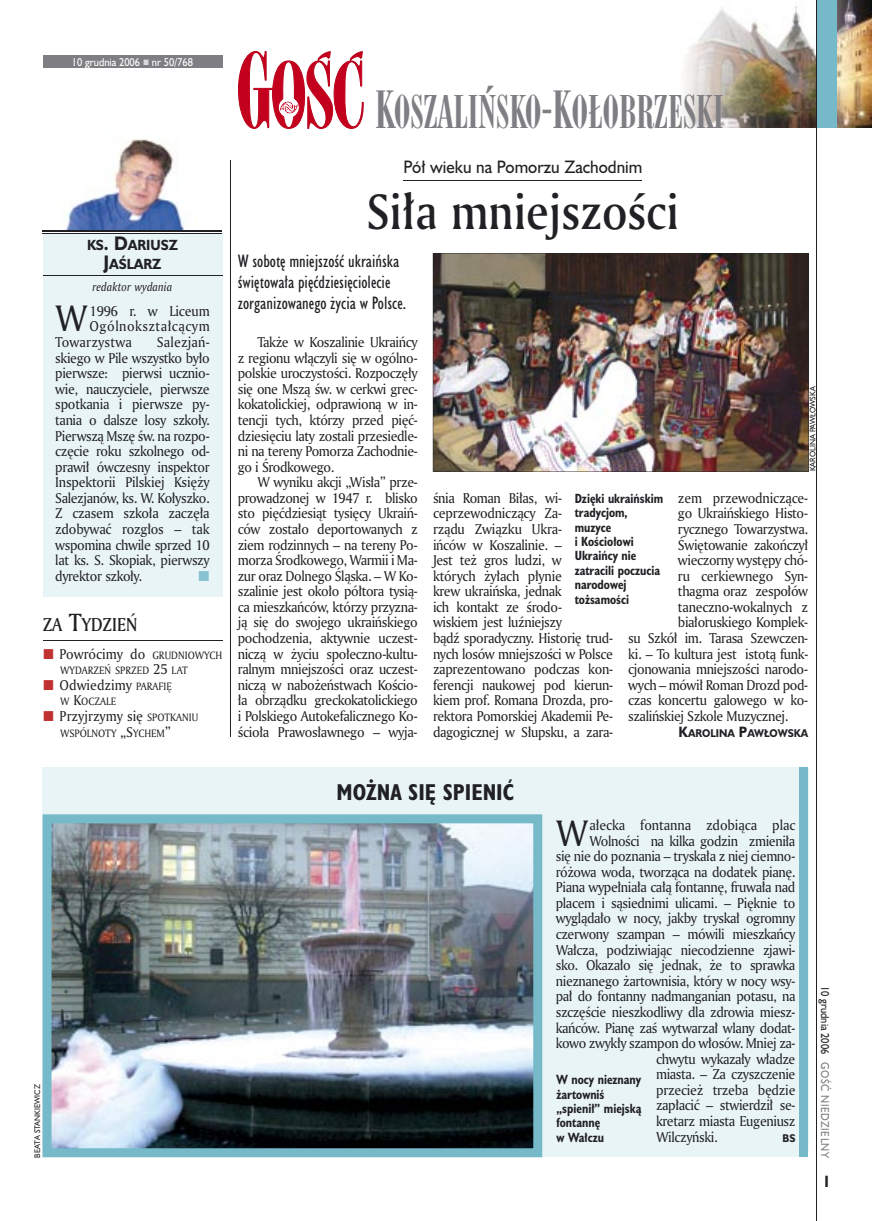
<style>
.page{position:relative;width:872px;height:1221px;background:#fff}
.page>*{position:absolute;margin:0;border:0;box-sizing:border-box;transform-origin:0 0}
.t1{font:48px "Amerigo Md PL";color:#212125;scale:.9 1}
.t2{font:43.5px "Modern 735 PL";color:#7f7e83;scale:.9 1}
.t3{font:35.55px "Amerigo PL";color:#212125;scale:.94 1}
.t4{font:700 21px "Humanst 521 Cn PL";color:#212125}
.t5{font:18px "Amerigo Md PL";color:#212125;scale:.9 1}
.t6{font:16.5px/21px "Humanst 521 Cn PL";color:#212125}
.t7{font:16.5px "Humanst 521 PL";color:#212125;scale:.94 1}
.t8{font:700 15px "Humanst 521 Cn PL";color:#212125;scale:.94 1}
.t9{font:13.8px/15.6px "Amerigo PL";letter-spacing:-.03em;color:#212125;text-align:justify;scale:.94 1}
.t10{font:13.8px "Amerigo PL";color:#212125;scale:.94 1}
.t11{font:13.8px "Amerigo PL";letter-spacing:-.005em;color:#212125;scale:.94 1}
.t12{font:13.8px "Amerigo PL";letter-spacing:.04em;color:#212125;scale:.94 1}
.t13{font:13.8px "Amerigo PL";letter-spacing:.015em;color:#212125;scale:.94 1}
.t14{font:700 13.5px/19.5px "Humanst 521 PL";color:#212125;text-align:center;scale:.9 1}
.t15{font:700 12.3px/14.4px "Humanst 521 Cn PL";color:#212125;scale:.94 1}
.t16{font:italic 11.7px "Amerigo PL";color:#212125;scale:.94 1}
.t17{font:10.5px "Humanst 521 PL";color:#fff;scale:.9 1}
.t18{font:10.5px "Humanst 521 PL";letter-spacing:.05em;color:#7f7e83;scale:.9 1}
.t19{font:10.5px "Humanst 521 PL";color:#212125;scale:.9 1}
.t20{font:10.35px "Amerigo PL";color:#212125;scale:.94 1}
.t21{font:700 10.35px "Humanst 521 PL";color:#212125;scale:.9 1}
.t22{font:7.5px "Humanst 521 PL";color:#212125;scale:.94 1}
.s1{font-size:18px}
.s2{font-size:24px}
.s3{font-size:10.35px}
.s4{font-size:13.8px}
.s5{font-size:49.5px}
</style>
<div class="page">
<div style="left:43px;top:233px;width:179px;height:363px;background:#e9f4f6"></div>
<hr style="left:230px;top:160px;width:1px;height:576px;background:#212125">
<img style="left:682px;top:6px;width:134px;height:122px">
<svg style="left:238px;top:51px;width:126px;height:78px"></svg>
<div style="left:43px;top:55px;width:179px;height:13px;background:#7f7e83"></div>
<img style="left:836px;top:0;width:36px;height:128px">
<div style="left:816px;top:0;width:20px;height:128px;background:#76baca"></div>
<hr style="left:816px;top:0;width:1px;height:1220px;background:#212125">
<div style="left:43px;top:767px;width:765px;height:383px;background:#e9f4f6"></div>
<img style="left:43px;top:814px;width:499px;height:343px">
<div style="left:799px;top:767px;width:9px;height:390px;background:#76baca"></div>
<hr style="left:403px;top:180px;width:239px;height:1px;background:#212125">
<img style="left:60px;top:139px;width:136px;height:92px">
<hr style="left:43px;top:231px;width:179px;height:1px;background:#212125">
<hr style="left:43px;top:233px;width:179px;height:1px;background:#212125">
<hr style="left:43px;top:275px;width:179px;height:1px;background:#212125">
<hr style="left:43px;top:639px;width:179px;height:1px;background:#212125">
<img style="left:433px;top:253px;width:375px;height:218px">
<p class="t17" style="left:72px;top:55px;width:136px">10 grudnia 2006 nr 50/768</p>
<p class="t14" style="left:87px;top:235px;width:102px">KS<span class="s1">. D</span>ARIUSZ<br><span class="s1">J</span>AŚLARZ</p>
<p class="t16" style="left:93px;top:279px;width:86px">redaktor wydania</p>
<h3 class="t3" style="left:55px;top:295px;width:35px">W</h3>
<p class="t9" style="left:90px;top:303px;width:129px">1996 r. w Liceum</p>
<p class="t12" style="left:90px;top:317px;width:129px">Ogólnokształcącym</p>
<p class="t13" style="left:55px;top:333px;width:83px">Towarzystwa</p>
<p class="t9" style="left:55px;top:334px;width:166px;text-indent:101px">Salezjań&shy;skiego w Pile wszystko było pierwsze: pierwsi ucznio&shy;wie, nauczyciele, pierwsze spotkania i pierwsze py&shy;tania o dalsze losy szkoły.<br>Pierwszą Mszę św. na rozpo&shy;częcie roku szkolnego od&shy;prawił ówczesny inspektor Inspektorii Pilskiej Księży Salezjanów, ks. W. Kołyszko.<br>Z czasem szkoła zaczęła zdobywać rozgłos – tak wspomina chwile sprzed 10 lat ks. S. Skopiak, pierwszy dyrektor szkoły.</p>
<h3 class="t5" style="left:43px;top:612px;width:107px">ZA <span class="s2">T</span>YDZIEŃ</h3>
<p class="t10" style="left:60px;top:644px;width:175px">Powrócimy do <span class="s3">GRUDNIOWYCH</span></p>
<p class="t20" style="left:60px;top:663px;width:137px">WYDARZEŃ SPRZED <span class="s4">25</span> LAT</p>
<p class="t10" style="left:60px;top:675px;width:121px">Odwiedzimy <span class="s3">PARAFIĘ</span></p>
<p class="t20" style="left:60px;top:694px;width:61px">W <span class="s4">K</span>OCZALE</p>
<p class="t10" style="left:60px;top:706px;width:149px">Przyjrzymy się <span class="s3">SPOTKANIU</span></p>
<p class="t20" style="left:60px;top:725px;width:119px">WSPÓLNOTY <span class="s4">„S</span>YCHEM<span class="s4">”</span></p>
<h2 class="t2" style="left:375px;top:85px;width:389px"><span class="s5">K</span>OSZALIŃSKO-<span class="s5">K</span>OŁOBRZESKI</h2>
<p class="t7" style="left:403px;top:156px;width:256px">Pół wieku na Pomorzu Zachodnim</p>
<h1 class="t1" style="left:367px;top:180px;width:348px">Siła mniejszości</h1>
<p class="t6" style="left:238px;top:250px;width:170px">W sobotę mniejszość ukraińska świętowała pięćdziesięciolecie zorganizowanego życia w Polsce.</p>
<p class="t9" style="left:238px;top:334px;width:193px;text-indent:20px">Także w Koszalinie Ukraińcy z regionu włączyli się w ogólno&shy;polskie uroczystości. Rozpoczęły się one Mszą św. w cerkwi grec&shy;kokatolickiej, odprawioną w in&shy;tencji tych, którzy przed pięć&shy;dziesięciu laty zostali przesiedle&shy;ni na tereny Pomorza Zachodnie&shy;go i Środkowego.</p>
<p class="t9" style="left:238px;top:474px;width:193px;text-indent:20px">W wyniku akcji „Wisła” prze&shy;prowadzonej w 1947 r. blisko sto pięćdziesiąt tysięcy Ukraiń&shy;ców zostało deportowanych z ziem rodzinnych – na tereny Po&shy;morza Środkowego, Warmii i Ma&shy;zur oraz Dolnego Śląska. – W Ko&shy;szalinie jest około półtora tysią&shy;ca mieszkańców, którzy przyzna&shy;ją się do swojego ukraińskiego pochodzenia, aktywnie uczest&shy;niczą w życiu społeczno-kultu&shy;ralnym mniejszości oraz uczest&shy;niczą w nabożeństwach Kościo&shy;ła obrządku greckokatolickiego i Polskiego Autokefalicznego Ko&shy;ścioła Prawosławnego – wyja-</p>
<p class="t22" style="left:807px;top:471px;width:92px;rotate:-90deg">KAROLINA PAWŁOWSKA</p>
<p class="t9" style="left:433px;top:489px;width:193px;text-align:left">śnia Roman Biłas, wi&shy;ceprzewodniczący Za-<br>rządu Związku Ukra-<br>ińców w Koszalinie. –<br>Jest też gros ludzi, w<br>których żyłach płynie<br>krew ukraińska, jednak<br>ich kontakt ze środo-<br>wiskiem jest luźniejszy<br>bądź sporadyczny. Historię trud&shy;nych losów mniejszości w Polsce zaprezentowano podczas kon&shy;ferencji naukowej pod kierun&shy;kiem prof. Romana Drozda, pro&shy;rektora Pomorskiej Akademii Pe&shy;dagogicznej w Słupsku, a zara-</p>
<p class="t9" style="left:678px;top:489px;width:140px">zem przewodniczące-</p>
<p class="t15" style="left:574px;top:490px;width:96px">Dzięki ukraińskim tradycjom, muzyce<br>i Kościołowi<br>Ukraińcy nie zatracili poczucia narodowej tożsamości</p>
<p class="t9" style="left:678px;top:505px;width:140px">go Ukraińskiego Histo-</p>
<p class="t9" style="left:678px;top:521px;width:140px">rycznego Towarzystwa.</p>
<p class="t9" style="left:678px;top:536px;width:140px">Świętowanie zakończył</p>
<p class="t9" style="left:678px;top:552px;width:140px">wieczorny występy chó-</p>
<p class="t9" style="left:678px;top:567px;width:140px">ru cerkiewnego Syn-</p>
<p class="t9" style="left:678px;top:583px;width:140px">thagma oraz zespołów</p>
<p class="t9" style="left:678px;top:598px;width:140px">taneczno-wokalnych z</p>
<p class="t9" style="left:678px;top:614px;width:140px">białoruskiego Komplek-</p>
<p class="t9" style="left:628px;top:630px;width:193px">su Szkół im. Tarasa Szewczen-</p>
<p class="t9" style="left:628px;top:645px;width:193px">ki. – To kultura jest istotą funk-</p>
<p class="t9" style="left:628px;top:661px;width:193px">cjonowania mniejszości narodo-</p>
<p class="t9" style="left:628px;top:676px;width:193px">wych – mówił Roman Drozd pod-</p>
<p class="t9" style="left:628px;top:692px;width:193px">czas koncertu galowego w ko-</p>
<p class="t9" style="left:628px;top:707px;width:172px">szalińskiej Szkole Muzycznej.</p>
<p class="t21" style="left:678px;top:725px;width:145px"><span class="s4">K</span>AROLINA <span class="s4">P</span>AWŁOWSKA</p>
<h3 class="t4" style="left:336px;top:778px;width:179px">MOŻNA SIĘ SPIENIĆ</h3>
<h3 class="t3" style="left:556px;top:809px;width:35px">W</h3>
<p class="t11" style="left:589px;top:815px;width:221px">ałecka fontanna zdobiąca plac</p>
<p class="t9" style="left:589px;top:832px;width:221px">Wolności na kilka godzin zmieniła</p>
<p class="t9" style="left:556px;top:848px;width:256px">się nie do poznania – tryskała z niej ciemno-</p>
<p class="t9" style="left:556px;top:863px;width:256px">różowa woda, tworząca na dodatek pianę.</p>
<p class="t9" style="left:556px;top:879px;width:256px">Piana wypełniała całą fontannę, fruwała nad</p>
<p class="t9" style="left:556px;top:894px;width:256px">placem i sąsiednimi ulicami. – Pięknie to</p>
<p class="t9" style="left:556px;top:910px;width:256px">wyglądało w nocy, jakby tryskał ogromny</p>
<p class="t9" style="left:556px;top:925px;width:256px">czerwony szampan – mówili mieszkańcy</p>
<p class="t9" style="left:556px;top:941px;width:256px">Wałcza, podziwiając niecodzienne zjawi-</p>
<p class="t9" style="left:556px;top:957px;width:256px">sko. Okazało się jednak, że to sprawka</p>
<p class="t9" style="left:556px;top:972px;width:256px">nieznanego żartownisia, który w nocy wsy-</p>
<p class="t9" style="left:556px;top:988px;width:256px">pał do fontanny nadmanganian potasu, na</p>
<p class="t9" style="left:556px;top:1003px;width:256px">szczęście nieszkodliwy dla zdrowia miesz-</p>
<p class="t9" style="left:556px;top:1019px;width:256px">kańców. Pianę zaś wytwarzał wlany dodat-</p>
<p class="t9" style="left:556px;top:1034px;width:256px">kowo zwykły szampon do włosów. Mniej za-</p>
<p class="t9" style="left:656px;top:1050px;width:150px">chwytu wykazały władze</p>
<p class="t9" style="left:656px;top:1066px;width:150px">miasta. – Za czyszczenie</p>
<p class="t9" style="left:656px;top:1081px;width:150px">przecież trzeba będzie</p>
<p class="t9" style="left:656px;top:1097px;width:150px">zapłacić – stwierdził se-</p>
<p class="t9" style="left:656px;top:1112px;width:150px">kretarz miasta Eugeniusz</p>
<p class="t9" style="left:656px;top:1128px;width:67px">Wilczyński.</p>
<p class="t21" style="left:782px;top:1130px;width:16px">BS</p>
<p class="t22" style="left:32px;top:1157px;width:79px;rotate:-90deg">BEATA STANKIEWICZ</p>
<p class="t15" style="left:556px;top:1071px;width:92px">W nocy nieznany żartowniś „spienił” miejską fontannę<br>w Wałczu</p>
<p class="t19" style="left:832px;top:985px;width:77px;rotate:90deg">10 grudnia 2006</p>
<p class="t18" style="left:832px;top:1062px;width:108px;rotate:90deg">GOŚĆ NIEDZIELNY</p>
<p class="t8" style="left:824px;top:1171px;width:6px">I</p>
</div>
